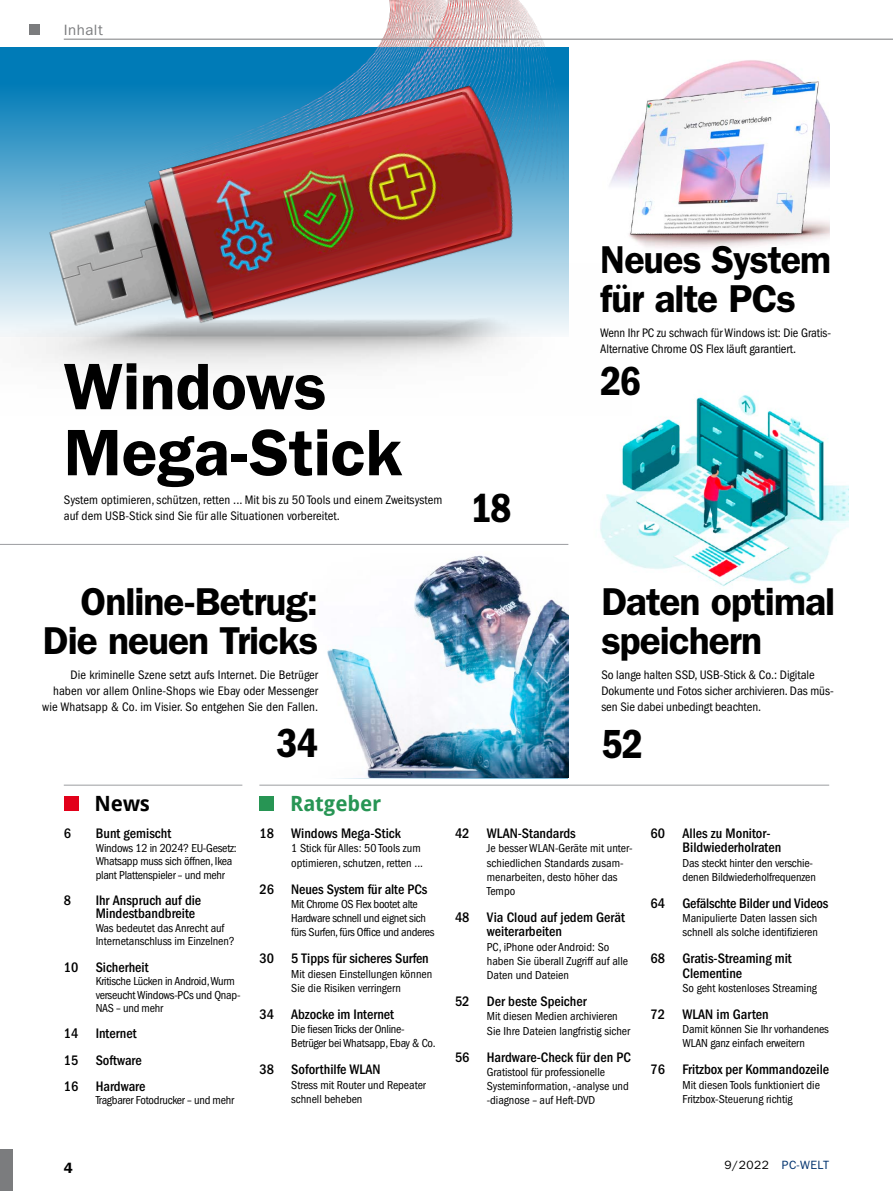
<style>
.page{position:relative;width:893px;height:1191px;background:#fff}
.page>*{position:absolute;margin:0;border:0;box-sizing:border-box;transform-origin:0 0}
.t1{font:600 66px/66px "ITC Franklin Gothic Std";letter-spacing:-.005em;color:#000}
.t2{font:42px "ITC Franklin Gothic Std Dm Cd";letter-spacing:-.03em;color:#000}
.t3{font:600 39px/39px "ITC Franklin Gothic Std";letter-spacing:-.025em;color:#000}
.t4{font:700 21px "Droid Sans Pro";letter-spacing:-.005em;color:#279554}
.t5{font:700 21px "Droid Sans Pro";color:#000}
.t6{font:15px "ITC Franklin Gothic Std";letter-spacing:.035em;color:#7b7c7e}
.t7{font:600 15px "ITC Franklin Gothic Std";color:#000}
.t8{font:500 condensed 14.25px/14.2px "ITC Franklin Gothic Std";color:#000}
.t9{font:condensed 12.75px/16.2px "ITC Franklin Gothic Std";letter-spacing:.005em;color:#000}
.t10{font:condensed 12px/14.2px "ITC Franklin Gothic Std";letter-spacing:-.005em;color:#000}
.t11{font:condensed 12px/14.2px "ITC Franklin Gothic Std";letter-spacing:-.025em;color:#000}
.t12{font:12px "ITC Franklin Gothic Std";letter-spacing:.04em;color:#00326e}
.s1{color:#000}
</style>
<div class="page">
<div style="left:30px;top:24px;width:10px;height:11px;background:#7b7c7e"></div>
<div style="left:0;top:1148px;width:13px;height:43px;background:#7b7c7e"></div>
<img style="left:600px;top:395px;width:248px;height:192px">
<img style="left:610px;top:60px;width:219px;height:188px">
<hr style="left:64px;top:39px;width:829px;height:1px;background:#7b7c7e">
<hr style="left:0;top:544px;width:568px;height:1px;background:#9c9da0">
<hr style="left:64px;top:784px;width:178px;height:1px;background:#9c9da0">
<div style="left:64px;top:796px;width:15px;height:15px;background:#e2001a"></div>
<hr style="left:259px;top:784px;width:570px;height:1px;background:#9c9da0">
<div style="left:259px;top:796px;width:15px;height:15px;background:#279554"></div>
<svg style="left:0;top:47px;width:568px;height:217px;background:#4ea3cc"></svg>
<img style="left:0;top:264px;width:631px;height:151px">
<img style="left:43px;top:0;width:523px;height:223px">
<img style="left:29px;top:74px;width:519px;height:298px">
<img style="left:327px;top:555px;width:241px;height:222px">
<p class="t6" style="left:64px;top:21px;width:41px">Inhalt</p>
<h1 class="t1" style="left:64px;top:354px;width:340px">Windows<br>Mega-Stick</h1>
<p class="t9" style="left:64px;top:492px;width:380px">System optimieren, schützen, retten ... Mit bis zu 50 Tools und einem Zweitsystem auf dem USB-Stick sind Sie für alle Situationen vorbereitet.</p>
<h2 class="t2" style="left:470px;top:484px;width:43px">18</h2>
<h3 class="t3" style="left:600px;top:240px;width:232px">Neues System für alte PCs</h3>
<p class="t9" style="left:600px;top:325px;width:232px">Wenn Ihr PC zu schwach für Windows ist: Die Gratis-<br>Alternative Chrome OS Flex läuft garantiert.</p>
<h2 class="t2" style="left:600px;top:357px;width:42px">26</h2>
<h3 class="t3" style="left:43px;top:582px;width:277px;text-align:right">Online-Betrug:<br>Die neuen Tricks</h3>
<p class="t9" style="left:42px;top:667px;width:277px;text-align:right">Die kriminelle Szene setzt aufs Internet. Die Betrüger haben vor allem Online-Shops wie Ebay oder Messenger wie Whatsapp &amp; Co. im Visier. So entgehen Sie den Fallen.</p>
<h2 class="t2" style="left:276px;top:719px;width:43px">34</h2>
<h3 class="t5" style="left:95px;top:788px;width:57px">News</h3>
<p class="t8" style="left:64px;top:826px;width:9px">6</p>
<p class="t8" style="left:96px;top:826px;width:77px">Bunt gemischt</p>
<p class="t10" style="left:96px;top:841px;width:143px;line-height:13.5px">Windows 12 in 2024? EU-Gesetz:<br>Whatsapp muss sich öffnen, Ikea plant Plattenspieler – und mehr</p>
<p class="t8" style="left:64px;top:893px;width:9px">8</p>
<p class="t8" style="left:96px;top:893px;width:107px;line-height:13.5px">Ihr Anspruch auf die<br>Mindestbandbreite</p>
<p class="t10" style="left:96px;top:921px;width:141px;line-height:13.5px">Was bedeutet das Anrecht auf<br>Internetanschluss im Einzelnen?</p>
<p class="t8" style="left:64px;top:960px;width:86px">10 Sicherheit</p>
<p class="t10" style="left:96px;top:974px;width:146px;line-height:13.5px">Kritische Lücken in Android, Wurm verseucht Windows-PCs und Qnap-<br>NAS – und mehr</p>
<p class="t8" style="left:64px;top:1020px;width:83px;line-height:26.2px">14 Internet<br>15 Software<br>16 Hardware</p>
<p class="t10" style="left:96px;top:1093px;width:140px">Tragbarer Fotodrucker – und mehr</p>
<h3 class="t4" style="left:290px;top:788px;width:93px">Ratgeber</h3>
<p class="t8" style="left:259px;top:826px;width:143px">18 Windows Mega-Stick</p>
<p class="t10" style="left:291px;top:841px;width:133px">1 Stick für Alles: 50 Tools zum optimieren, schutzen, retten ...</p>
<p class="t8" style="left:259px;top:882px;width:170px">26 Neues System für alte PCs</p>
<p class="t11" style="left:291px;top:897px;width:145px">Mit Chrome OS Flex bootet alte<br>Hardware schnell und eignet sich fürs Surfen, fürs Office und anderes</p>
<p class="t8" style="left:259px;top:951px;width:171px">30 5 Tipps für sicheres Surfen</p>
<p class="t10" style="left:291px;top:966px;width:143px">Mit diesen Einstellungen können<br>Sie die Risiken verringern</p>
<p class="t8" style="left:259px;top:1007px;width:136px">34 Abzocke im Internet</p>
<p class="t10" style="left:291px;top:1022px;width:146px">Die fiesen Tricks der Online-<br>Betrüger bei Whatsapp, Ebay &amp; Co.</p>
<p class="t8" style="left:259px;top:1062px;width:123px">38 Soforthilfe WLAN</p>
<p class="t10" style="left:291px;top:1077px;width:136px">Stress mit Router und Repeater schnell beheben</p>
<h3 class="t3" style="left:601px;top:582px;width:235px">Daten optimal speichern</h3>
<p class="t9" style="left:601px;top:667px;width:234px">So lange halten SSD, USB-Stick &amp; Co.: Digitale<br>Dokumente und Fotos sicher archivieren. Das müs&shy;sen Sie dabei unbedingt beachten.</p>
<h2 class="t2" style="left:601px;top:720px;width:43px">52</h2>
<p class="t8" style="left:455px;top:826px;width:122px">42 WLAN-Standards</p>
<p class="t10" style="left:487px;top:841px;width:147px">Je besser WLAN-Geräte mit unter&shy;schiedlichen Standards zusam&shy;menarbeiten, desto höher das<br>Tempo</p>
<p class="t8" style="left:487px;top:910px;width:139px;text-indent:-32px">48 Via Cloud auf jedem Gerät weiterarbeiten</p>
<p class="t10" style="left:487px;top:939px;width:143px">PC, iPhone oder Android: So haben Sie überall Zugriff auf alle<br>Daten und Dateien</p>
<p class="t8" style="left:455px;top:994px;width:133px">52 Der beste Speicher</p>
<p class="t10" style="left:487px;top:1009px;width:145px">Mit diesen Medien archivieren<br>Sie Ihre Dateien langfristig sicher</p>
<p class="t8" style="left:455px;top:1050px;width:178px">56 Hardware-Check für den PC</p>
<p class="t10" style="left:487px;top:1065px;width:143px">Gratistool für professionelle<br>Systeminformation, -analyse und -diagnose – auf Heft-DVD</p>
<p class="t8" style="left:682px;top:826px;width:100px;text-indent:-32px">60 Alles zu Monitor-<br>Bildwiederholraten</p>
<p class="t10" style="left:682px;top:855px;width:135px">Das steckt hinter den verschie&shy;denen Bildwiederholfrequenzen</p>
<p class="t8" style="left:651px;top:896px;width:179px">64 Gefälschte Bilder und Videos</p>
<p class="t10" style="left:682px;top:911px;width:137px">Manipulierte Daten lassen sich schnell als solche identifizieren</p>
<p class="t8" style="left:682px;top:951px;width:111px;text-indent:-32px">68 Gratis-Streaming mit<br>Clementine</p>
<p class="t10" style="left:682px;top:981px;width:136px">So geht kostenloses Streaming</p>
<p class="t8" style="left:651px;top:1007px;width:120px">72 WLAN im Garten</p>
<p class="t10" style="left:682px;top:1022px;width:148px">Damit können Sie Ihr vorhandenes<br>WLAN ganz einfach erweitern</p>
<p class="t8" style="left:651px;top:1062px;width:180px">76 Fritzbox per Kommandozeile</p>
<p class="t10" style="left:682px;top:1077px;width:139px">Mit diesen Tools funktioniert die<br>Fritzbox-Steuerung richtig</p>
<p class="t7" style="left:64px;top:1158px;width:10px">4</p>
<p class="t12" style="left:724px;top:1158px;width:106px"><span class="s1">9/2022</span> PC-WELT</p>
</div>
